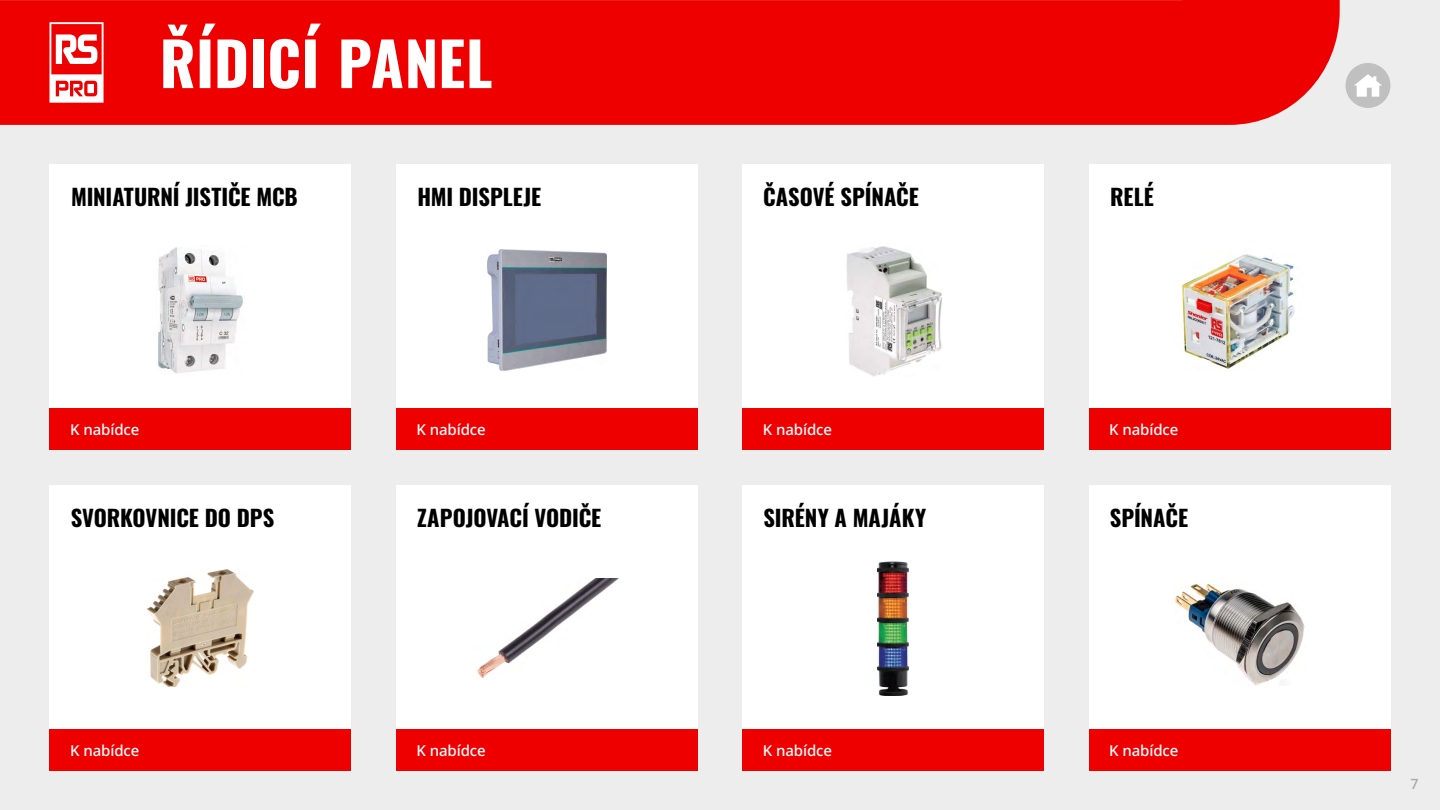
<style>
.page{position:relative;width:1440px;height:810px;background:#ededed}
.page>*{position:absolute;margin:0;border:0;box-sizing:border-box;transform-origin:0 0}
.t1{font:700 60px "Oswald";color:#fff}
.t2{font:700 22.5px "Oswald";letter-spacing:-.005em;color:#000}
.t3{font:500 15px "Noto Sans";letter-spacing:-.01em;color:#fff}
.t4{font:500 14.17px "Noto Sans";color:#a8a8a7}
</style>
<div class="page">
<div style="left:0;top:0;width:1340px;height:125px;background:#ef0000"></div>
<div style="left:742px;top:164px;width:302px;height:285px;background:#fff"></div>
<div style="left:742px;top:485px;width:302px;height:285px;background:#fff"></div>
<div style="left:1089px;top:164px;width:301px;height:285px;background:#fff"></div>
<div style="left:1089px;top:485px;width:301px;height:285px;background:#fff"></div>
<div style="left:50px;top:164px;width:301px;height:285px;background:#fff"></div>
<div style="left:50px;top:485px;width:301px;height:285px;background:#fff"></div>
<div style="left:396px;top:164px;width:302px;height:285px;background:#fff"></div>
<div style="left:396px;top:485px;width:302px;height:285px;background:#fff"></div>
<svg style="left:50px;top:22px;width:54px;height:81px;background:#f78282"></svg>
<div style="left:50px;top:408px;width:301px;height:41px;background:#ef0000"></div>
<div style="left:50px;top:729px;width:301px;height:41px;background:#ef0000"></div>
<div style="left:396px;top:408px;width:302px;height:41px;background:#ef0000"></div>
<div style="left:396px;top:729px;width:302px;height:41px;background:#ef0000"></div>
<div style="left:742px;top:408px;width:302px;height:41px;background:#ef0000"></div>
<div style="left:742px;top:729px;width:302px;height:41px;background:#ef0000"></div>
<div style="left:1089px;top:408px;width:301px;height:41px;background:#ef0000"></div>
<div style="left:1089px;top:729px;width:301px;height:41px;background:#ef0000"></div>
<img style="left:148px;top:570px;width:105px;height:117px">
<img style="left:1175px;top:584px;width:130px;height:102px">
<img style="left:476px;top:578px;width:142px;height:100px">
<img style="left:158px;top:247px;width:85px;height:126px">
<img style="left:1182px;top:254px;width:113px;height:115px">
<img style="left:487px;top:249px;width:119px;height:122px">
<img style="left:846px;top:246px;width:96px;height:131px">
<img style="left:878px;top:561px;width:31px;height:134px">
<svg style="left:1346px;top:63px;width:44px;height:45px"></svg>
<h1 class="t1" style="left:160px;top:32px;width:334px">ŘÍDICÍ PANEL</h1>
<p class="t2" style="left:71px;top:186px;width:228px">MINIATURNÍ JISTIČE MCB</p>
<p class="t2" style="left:418px;top:186px;width:125px">HMI DISPLEJE</p>
<p class="t2" style="left:763px;top:186px;width:157px">ČASOVÉ SPÍNAČE</p>
<p class="t2" style="left:1110px;top:186px;width:45px">RELÉ</p>
<p class="t3" style="left:70px;top:419px;width:71px">K nabídce</p>
<p class="t3" style="left:416px;top:419px;width:71px">K nabídce</p>
<p class="t3" style="left:763px;top:419px;width:71px">K nabídce</p>
<p class="t3" style="left:1109px;top:419px;width:71px">K nabídce</p>
<p class="t2" style="left:71px;top:507px;width:205px">SVORKOVNICE DO DPS</p>
<p class="t2" style="left:417px;top:507px;width:186px">ZAPOJOVACÍ VODIČE</p>
<p class="t2" style="left:763px;top:507px;width:164px">SIRÉNY A MAJÁKY</p>
<p class="t2" style="left:1110px;top:507px;width:80px">SPÍNAČE</p>
<p class="t3" style="left:70px;top:740px;width:71px">K nabídce</p>
<p class="t3" style="left:416px;top:740px;width:71px">K nabídce</p>
<p class="t3" style="left:763px;top:740px;width:71px">K nabídce</p>
<p class="t3" style="left:1109px;top:740px;width:71px">K nabídce</p>
<p class="t4" style="left:1411px;top:774px;width:10px">7</p>
</div>
